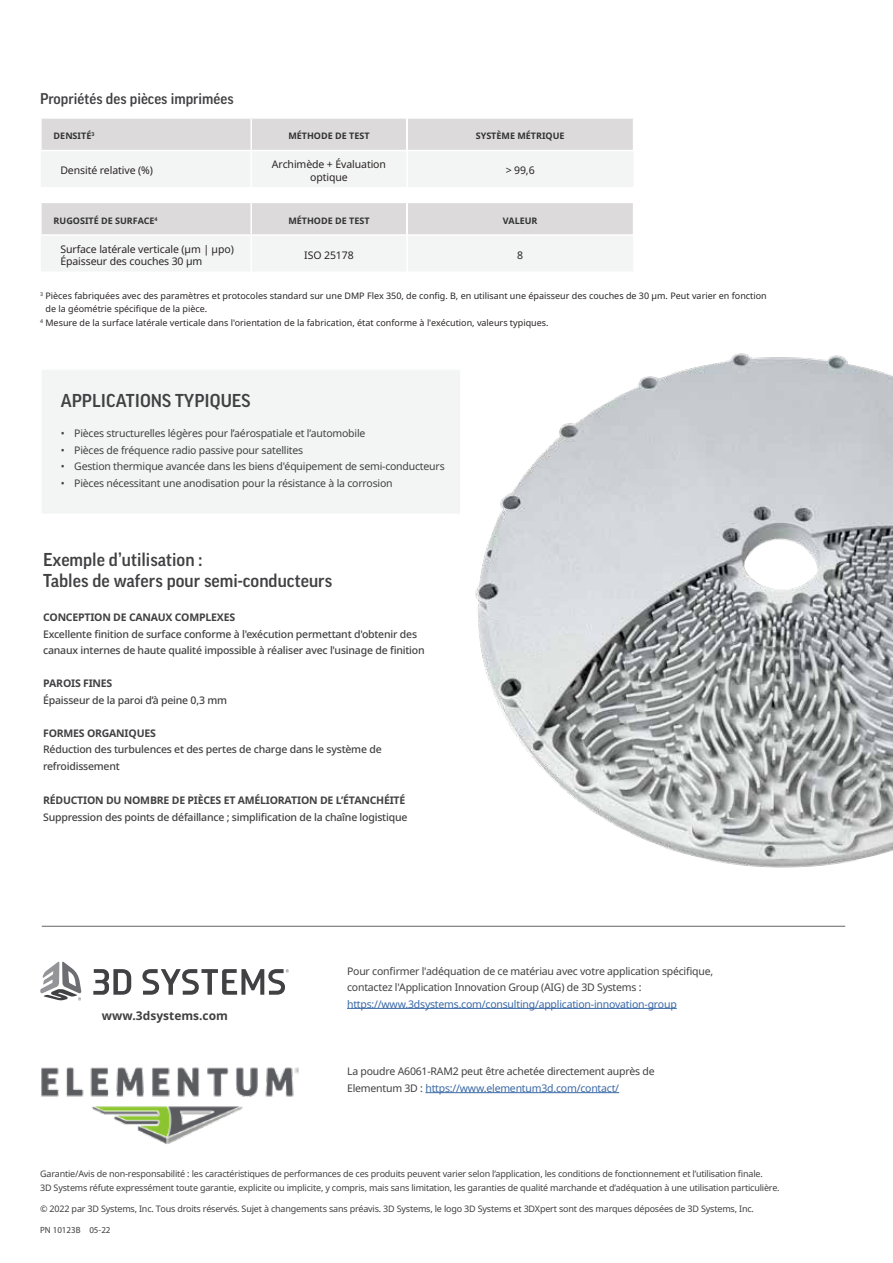
<style>
.page{position:relative;width:893px;height:1263px;background:#fff}
.page>*{position:absolute;margin:0;border:0;box-sizing:border-box;transform-origin:0 0}
.t1{font:500 18px/21px "Good Pro";color:#414042}
.t2{font:500 15px "Good Pro";color:#414042}
.t3{font:700 12px "Noto Sans";color:#414042}
.t4{font:10.5px/16.5px "Noto Sans";letter-spacing:-.02em;color:#414042}
.t5{font:500 10.5px/16.5px "Noto Sans";letter-spacing:-.02em;color:#414042}
.t6{font:10.5px/12.6px "Noto Sans";letter-spacing:-.01em;color:#292424;text-align:center}
.t7{font:700 10.5px "Noto Sans";letter-spacing:-.02em;color:#414042}
.t8{font:10.5px "Noto Sans";letter-spacing:-.02em;color:#3a68a5}
.t9{font:9px/13.5px "Noto Sans";letter-spacing:-.02em;color:#414042}
.t10{font:9px "Noto Sans";color:#292424}
.t11{font:700 9px "Noto Sans";color:#313232}
.t12{font:9px "Myriad Pro";color:#414042}
.s1{color:#3a68a5}
</style>
<div class="page">
<div style="left:40px;top:368px;width:422px;height:147px;background:#f3f4f4;border:2px solid #fff"></div>
<svg style="left:41px;top:119px;width:592px;height:68px"></svg>
<hr style="left:40px;top:119px;width:2px;height:31px;background:#fff">
<hr style="left:250px;top:119px;width:2px;height:31px;background:#fff">
<hr style="left:40px;top:150px;width:211px;height:1px;background:#fff">
<hr style="left:251px;top:150px;width:156px;height:1px;background:#fff">
<hr style="left:407px;top:150px;width:227px;height:1px;background:#fff">
<hr style="left:250px;top:151px;width:2px;height:36px;background:#fff">
<svg style="left:41px;top:203px;width:592px;height:68px"></svg>
<hr style="left:40px;top:203px;width:2px;height:31px;background:#fff">
<hr style="left:250px;top:203px;width:2px;height:31px;background:#fff">
<hr style="left:40px;top:234px;width:211px;height:2px;background:#fff">
<hr style="left:251px;top:234px;width:156px;height:2px;background:#fff">
<hr style="left:407px;top:234px;width:227px;height:2px;background:#fff">
<hr style="left:250px;top:236px;width:2px;height:35px;background:#fff">
<img style="left:41px;top:1067px;width:258px;height:77px">
<svg style="left:93px;top:969px;width:38px;height:26px"></svg>
<svg style="left:142px;top:969px;width:147px;height:26px"></svg>
<svg style="left:40px;top:962px;width:42px;height:39px"></svg>
<hr style="left:347px;top:1008px;width:330px;height:1px;background:#3a68a5">
<hr style="left:425px;top:1092px;width:194px;height:1px;background:#3a68a5">
<img style="left:475px;top:353px;width:418px;height:515px">
<hr style="left:42px;top:926px;width:803px;height:1px;background:#636466">
<hr style="left:406px;top:202px;width:2px;height:73px;background:#fff">
<hr style="left:406px;top:117px;width:2px;height:73px;background:#fff">
<h2 class="t2" style="left:40px;top:90px;width:195px">Propriétés des pièces imprimées</h2>
<p class="t11" style="left:54px;top:129px;width:42px">DENSITÉ<sup>3</sup></p>
<p class="t11" style="left:288px;top:129px;width:83px">MÉTHODE DE TEST</p>
<p class="t11" style="left:476px;top:129px;width:90px">SYSTÈME MÉTRIQUE</p>
<p class="t6" style="left:60px;top:164px;width:94px">Densité relative (%)</p>
<p class="t6" style="left:272px;top:158px;width:116px">Archimède + Évaluation optique</p>
<p class="t6" style="left:506px;top:164px;width:31px">&gt; 99,6</p>
<p class="t11" style="left:54px;top:214px;width:105px">RUGOSITÉ DE SURFACE<sup>4</sup></p>
<p class="t11" style="left:288px;top:214px;width:83px">MÉTHODE DE TEST</p>
<p class="t11" style="left:503px;top:214px;width:36px">VALEUR</p>
<p class="t6" style="left:60px;top:242px;width:175px;text-align:left">Surface latérale verticale (µm | µpo)<br>Épaisseur des couches 30 µm</p>
<p class="t6" style="left:304px;top:248px;width:51px">ISO 25178</p>
<p class="t6" style="left:517px;top:248px;width:8px">8</p>
<p class="t10" style="left:40px;top:289px;width:728px"><sup>3</sup> Pièces fabriquées avec des paramètres et protocoles standard sur une DMP Flex 350, de config. B, en utilisant une épaisseur des couches de 30 μm. Peut varier en fonction</p>
<p class="t10" style="left:45px;top:303px;width:163px">de la géométrie spécifique de la pièce.</p>
<p class="t10" style="left:40px;top:316px;width:510px"><sup>4</sup> Mesure de la surface latérale verticale dans l'orientation de la fabrication, état conforme à l'exécution, valeurs typiques.</p>
<h1 class="t1" style="left:61px;top:390px;width:191px">APPLICATIONS TYPIQUES</h1>
<p class="t4" style="left:61px;top:425px;width:306px">• Pièces structurelles légères pour l’aérospatiale et l’automobile</p>
<p class="t4" style="left:61px;top:442px;width:244px">• Pièces de fréquence radio passive pour satellites</p>
<p class="t4" style="left:61px;top:458px;width:385px">• Gestion thermique avancée dans les biens d'équipement de semi-conducteurs</p>
<p class="t4" style="left:61px;top:475px;width:333px">• Pièces nécessitant une anodisation pour la résistance à la corrosion</p>
<h1 class="t1" style="left:43px;top:549px;width:291px">Exemple d’utilisation :<br>Tables de wafers pour semi-conducteurs</h1>
<p class="t7" style="left:43px;top:610px;width:194px">CONCEPTION DE CANAUX COMPLEXES</p>
<p class="t5" style="left:43px;top:626px;width:383px">Excellente finition de surface conforme à l'exécution permettant d'obtenir des canaux internes de haute qualité impossible à réaliser avec l'usinage de finition</p>
<p class="t7" style="left:43px;top:676px;width:71px">PAROIS FINES</p>
<p class="t5" style="left:43px;top:692px;width:185px">Épaisseur de la paroi d’à peine 0,3 mm</p>
<p class="t7" style="left:43px;top:726px;width:114px">FORMES ORGANIQUES</p>
<p class="t5" style="left:43px;top:741px;width:340px">Réduction des turbulences et des pertes de charge dans le système de refroidissement</p>
<p class="t7" style="left:43px;top:793px;width:364px">RÉDUCTION DU NOMBRE DE PIÈCES ET AMÉLIORATION DE L’ÉTANCHÉITÉ</p>
<p class="t5" style="left:43px;top:809px;width:366px">Suppression des points de défaillance ; simplification de la chaîne logistique</p>
<h3 class="t3" style="left:102px;top:1007px;width:128px">www.3dsystems.com</h3>
<p class="t4" style="left:347px;top:962px;width:368px">Pour confirmer l'adéquation de ce matériau avec votre application spécifique, contactez l'Application Innovation Group (AIG) de 3D Systems :</p>
<p class="t8" style="left:347px;top:996px;width:331px">https://www.3dsystems.com/consulting/application-innovation-group</p>
<p class="t4" style="left:347px;top:1063px;width:309px">La poudre A6061-RAM2 peut être achetée directement auprès de<br>Elementum 3D : <span class="s1">https://www.elementum3d.com/contact/</span></p>
<p class="t9" style="left:40px;top:1167px;width:741px">Garantie/Avis de non-responsabilité : les caractéristiques de performances de ces produits peuvent varier selon l’application, les conditions de fonctionnement et l’utilisation finale.<br>3D Systems réfute expressément toute garantie, explicite ou implicite, y compris, mais sans limitation, les garanties de qualité marchande et d’adéquation à une utilisation particulière.</p>
<p class="t9" style="left:40px;top:1202px;width:715px">© 2022 par 3D Systems, Inc. Tous droits réservés. Sujet à changements sans préavis. 3D Systems, le logo 3D Systems et 3DXpert sont des marques déposées de 3D Systems, Inc.</p>
<p class="t12" style="left:40px;top:1224px;width:72px">PN 10123B 05-22</p>
</div>
